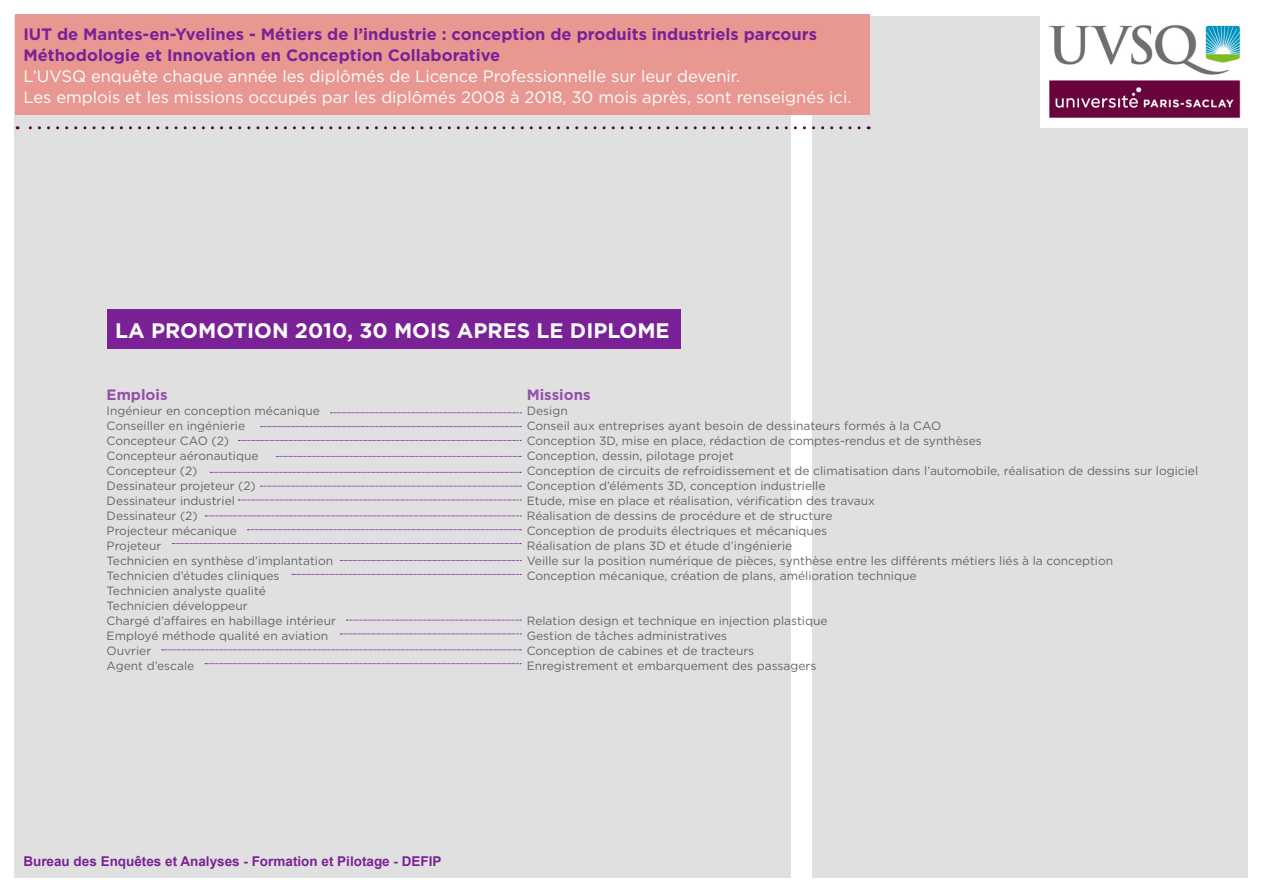
<style>
.page{position:relative;width:1263px;height:893px;background:#fff}
.page>*{position:absolute;margin:0;border:0;box-sizing:border-box;transform-origin:0 0}
.t1{font:700 21px "Gotham";color:#fff}
.t2{font:16.5px "Gotham";color:#fff}
.t3{font:700 16.5px/21px "Gotham";color:#7b2198}
.t4{font:700 15px "Gotham";color:#954ead}
.t5{font:700 13.5px "Arial";color:#7b2198}
.t6{font:12px "Gotham";color:#646567}
</style>
<div class="page">
<div style="left:15px;top:16px;width:776px;height:861px;background:#e0e0e1"></div>
<div style="left:812px;top:16px;width:436px;height:861px;background:#e0e0e1"></div>
<img style="left:1041px;top:16px;width:207px;height:112px">
<div style="left:107px;top:310px;width:573px;height:39px;background:#7b2198"></div>
<svg style="left:261px;top:426px;width:260px;height:1px"></svg>
<svg style="left:331px;top:413px;width:190px;height:1px"></svg>
<svg style="left:277px;top:456px;width:244px;height:1px"></svg>
<svg style="left:238px;top:440px;width:283px;height:1px"></svg>
<svg style="left:261px;top:486px;width:260px;height:1px"></svg>
<svg style="left:210px;top:472px;width:311px;height:1px"></svg>
<svg style="left:205px;top:516px;width:316px;height:1px"></svg>
<svg style="left:238px;top:500px;width:283px;height:1px"></svg>
<svg style="left:172px;top:543px;width:349px;height:1px"></svg>
<svg style="left:248px;top:529px;width:273px;height:1px"></svg>
<svg style="left:292px;top:574px;width:229px;height:1px"></svg>
<svg style="left:340px;top:560px;width:181px;height:1px"></svg>
<svg style="left:346px;top:620px;width:175px;height:1px"></svg>
<svg style="left:162px;top:650px;width:359px;height:1px"></svg>
<svg style="left:340px;top:634px;width:181px;height:1px"></svg>
<svg style="left:205px;top:663px;width:316px;height:1px"></svg>
<div style="left:15px;top:15px;width:855px;height:100px;background:#e89891"></div>
<svg style="left:17px;top:126px;width:842px;height:3px"></svg>
<p class="t3" style="left:23px;top:24px;width:795px">IUT de Mantes-en-Yvelines - Métiers de l’industrie : conception de produits industriels parcours<br>Méthodologie et Innovation en Conception Collaborative</p>
<p class="t2" style="left:23px;top:66px;width:718px">L’UVSQ enquête chaque année les diplômés de Licence Professionnelle sur leur devenir.</p>
<p class="t2" style="left:23px;top:87px;width:829px">Les emplois et les missions occupés par les diplômés 2008 à 2018, 30 mois après, sont renseignés ici.</p>
<p class="t1" style="left:115px;top:316px;width:556px">LA PROMOTION 2010, 30 MOIS APRES LE DIPLOME</p>
<p class="t4" style="left:107px;top:384px;width:62px">Emplois</p>
<p class="t6" style="left:107px;top:403px;width:215px">Ingénieur en conception mécanique</p>
<p class="t6" style="left:107px;top:418px;width:140px">Conseiller en ingénierie</p>
<p class="t6" style="left:107px;top:433px;width:124px">Concepteur CAO (2)</p>
<p class="t6" style="left:107px;top:448px;width:153px">Concepteur aéronautique</p>
<p class="t6" style="left:107px;top:463px;width:92px">Concepteur (2)</p>
<p class="t6" style="left:107px;top:478px;width:151px">Dessinateur projeteur (2)</p>
<p class="t6" style="left:107px;top:493px;width:130px">Dessinateur industriel</p>
<p class="t6" style="left:107px;top:508px;width:92px">Dessinateur (2)</p>
<p class="t6" style="left:107px;top:523px;width:132px">Projecteur mécanique</p>
<p class="t6" style="left:107px;top:538px;width:56px">Projeteur</p>
<p class="t6" style="left:107px;top:553px;width:228px">Technicien en synthèse d’implantation</p>
<p class="t6" style="left:107px;top:568px;width:174px">Technicien d’études cliniques</p>
<p class="t6" style="left:107px;top:583px;width:161px">Technicien analyste qualité</p>
<p class="t6" style="left:107px;top:598px;width:143px">Technicien développeur</p>
<p class="t6" style="left:107px;top:613px;width:231px">Chargé d’affaires en habillage intérieur</p>
<p class="t6" style="left:107px;top:628px;width:223px">Employé méthode qualité en aviation</p>
<p class="t6" style="left:107px;top:643px;width:46px">Ouvrier</p>
<p class="t6" style="left:107px;top:658px;width:89px">Agent d’escale</p>
<p class="t5" style="left:23px;top:852px;width:420px">Bureau des Enquêtes et Analyses - Formation et Pilotage - DEFIP</p>
<p class="t4" style="left:527px;top:385px;width:65px">Missions</p>
<p class="t6" style="left:527px;top:403px;width:42px">Design</p>
<p class="t6" style="left:527px;top:418px;width:416px">Conseil aux entreprises ayant besoin de dessinateurs formés à la CAO</p>
<p class="t6" style="left:527px;top:433px;width:457px">Conception 3D, mise en place, rédaction de comptes-rendus et de synthèses</p>
<p class="t6" style="left:527px;top:448px;width:209px">Conception, dessin, pilotage projet</p>
<p class="t6" style="left:527px;top:463px;width:673px">Conception de circuits de refroidissement et de climatisation dans l’automobile, réalisation de dessins sur logiciel</p>
<p class="t6" style="left:527px;top:478px;width:300px">Conception d’éléments 3D, conception industrielle</p>
<p class="t6" style="left:527px;top:493px;width:350px">Etude, mise en place et réalisation, vérification des travaux</p>
<p class="t6" style="left:527px;top:508px;width:307px">Réalisation de dessins de procédure et de structure</p>
<p class="t6" style="left:527px;top:523px;width:302px">Conception de produits électriques et mécaniques</p>
<p class="t6" style="left:527px;top:538px;width:267px">Réalisation de plans 3D et étude d’ingénierie</p>
<p class="t6" style="left:527px;top:553px;width:588px">Veille sur la position numérique de pièces, synthèse entre les différents métiers liés à la conception</p>
<p class="t6" style="left:527px;top:568px;width:391px">Conception mécanique, création de plans, amélioration technique</p>
<p class="t6" style="left:527px;top:613px;width:302px">Relation design et technique en injection plastique</p>
<p class="t6" style="left:527px;top:628px;width:202px">Gestion de tâches administratives</p>
<p class="t6" style="left:527px;top:643px;width:229px">Conception de cabines et de tracteurs</p>
<p class="t6" style="left:527px;top:658px;width:291px">Enregistrement et embarquement des passagers</p>
</div>
